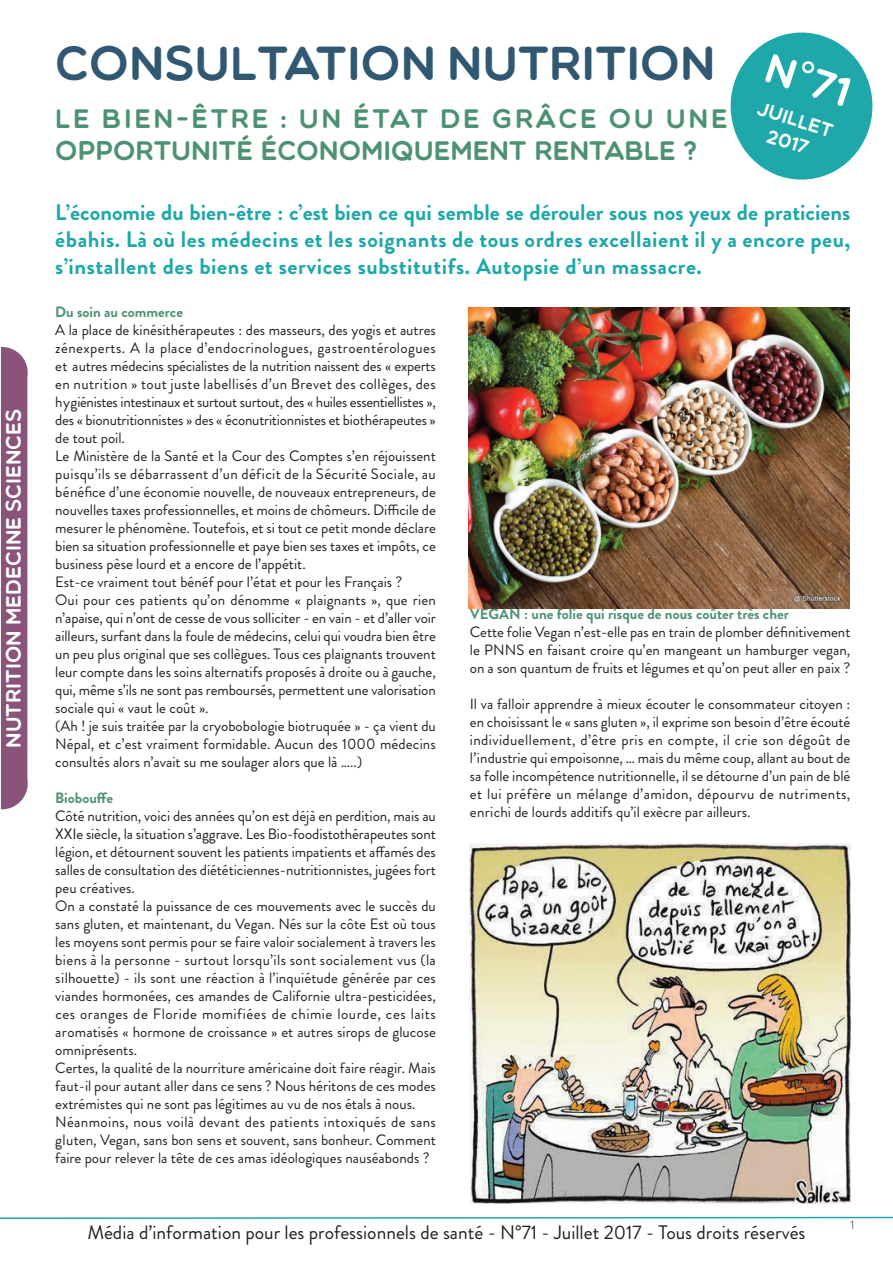
<style>
.page{position:relative;width:893px;height:1263px;background:#fff}
.page>*{position:absolute;margin:0;border:0;box-sizing:border-box;transform-origin:0 0}
.t1{font:48px "Multicolore";color:#315872}
.t2{font:42px "Multicolore";color:#fff}
.t3{font:27px/32.4px "Multicolore";color:#4c9272}
.t4{font:700 22.5px/27px "Brandon Grotesque";letter-spacing:.025em;color:#1ea8a9;text-align:justify}
.t5{font:21px "Multicolore";color:#fff}
.t6{font:19.5px "Brandon Grotesque";color:#231f20}
.t7{font:19.5px/23.4px "Multicolore";color:#fff;text-align:center}
.t8{font:15px/18px "Brandon Grotesque";color:#231f20}
.t9{font:700 15px "Brandon Grotesque";color:#4c9272}
.t10{font:300 12px "Brandon Grotesque";color:#231f20}
.s1{font-family:"Lucida Grande"}
</style>
<div class="page">
<div style="left:1px;top:347px;width:27px;height:462px;background:#89537a"></div>
<svg style="left:0;top:1216px;width:893px;height:3px"></svg>
<div style="left:731px;top:33px;width:141px;height:147px;background:#1ea8a9;border-radius:50%"></div>
<img style="left:469px;top:844px;width:381px;height:359px">
<img style="left:468px;top:308px;width:381px;height:301px">
<h3 class="t5" style="left:1px;top:747px;width:340px;rotate:-90deg">NUTRITION MEDECINE SCIENCES</h3>
<h1 class="t1" style="left:55px;top:36px;width:662px">CONSULTATION NUTRITION</h1>
<h3 class="t3" style="left:55px;top:102px;width:674px">LE BIEN-ÊTRE : UN ÉTAT DE GRÂCE OU UNE<br>OPPORTUNITÉ ÉCONOMIQUEMENT RENTABLE ?</h3>
<h2 class="t2" style="left:774px;top:43px;width:89px;rotate:18deg">N<span class="s1">°</span>71</h2>
<h3 class="t7" style="left:761px;top:96px;width:80px;rotate:18deg">JUILLET<br>2017</h3>
<p class="t4" style="left:55px;top:202px;width:797px">L’économie du bien-être : c’est bien ce qui semble se dérouler sous nos yeux de praticiens ébahis. Là où les médecins et les soignants de tous ordres excellaient il y a encore peu, s’installent des biens et services substitutifs. Autopsie d’un massacre.</p>
<p class="t9" style="left:55px;top:307px;width:129px">Du soin au commerce</p>
<p class="t8" style="left:55px;top:323px;width:382px">A la place de kinésithérapeutes : des masseurs, des yogis et autres zénexperts. A la place d’endocrinologues, gastroentérologues et autres médecins spécialistes de la nutrition naissent des « experts en nutrition » tout juste labellisés d’un Brevet des collèges, des hygiénistes intestinaux et surtout surtout, des « huiles essentiellistes », des « bionutritionnistes » des « éconutritionnistes et biothérapeutes » de tout poil.<br>Le Ministère de la Santé et la Cour des Comptes s’en réjouissent puisqu’ils se débarrassent d’un déficit de la Sécurité Sociale, au bénéfice d’une économie nouvelle, de nouveaux entrepreneurs, de nouvelles taxes professionnelles, et moins de chômeurs. Difficile de mesurer le phénomène. Toutefois, et si tout ce petit monde déclare bien sa situation professionnelle et paye bien ses taxes et impôts, ce business pèse lourd et a encore de l’appétit.<br>Est-ce vraiment tout bénéf pour l’état et pour les Français ?<br>Oui pour ces patients qu’on dénomme « plaignants », que rien n’apaise, qui n’ont de cesse de vous solliciter - en vain - et d’aller voir ailleurs, surfant dans la foule de médecins, celui qui voudra bien être un peu plus original que ses collègues. Tous ces plaignants trouvent leur compte dans les soins alternatifs proposés à droite ou à gauche, qui, même s’ils ne sont pas remboursés, permettent une valorisation sociale qui « vaut le coût ».<br>(Ah ! je suis traitée par la cryobobologie biotruquée » - ça vient du Népal, et c’est vraiment formidable. Aucun des 1000 médecins consultés alors n’avait su me soulager alors que là …..)</p>
<p class="t9" style="left:55px;top:793px;width:60px">Biobouffe</p>
<p class="t8" style="left:55px;top:809px;width:382px">Côté nutrition, voici des années qu’on est déjà en perdition, mais au XXIe siècle, la situation s’aggrave. Les Bio-foodistothérapeutes sont légion, et détournent souvent les patients impatients et affamés des salles de consultation des diététiciennes-nutritionnistes, jugées fort peu créatives.<br>On a constaté la puissance de ces mouvements avec le succès du sans gluten, et maintenant, du Vegan. Nés sur la côte Est où tous les moyens sont permis pour se faire valoir socialement à travers les biens à la personne - surtout lorsqu’ils sont socialement vus (la silhouette) - ils sont une réaction à l’inquiétude générée par ces viandes hormonées, ces amandes de Californie ultra-pesticidées, ces oranges de Floride momifiées de chimie lourde, ces laits aromatisés « hormone de croissance » et autres sirops de glucose omniprésents.<br>Certes, la qualité de la nourriture américaine doit faire réagir. Mais faut-il pour autant aller dans ce sens ? Nous héritons de ces modes extrémistes qui ne sont pas légitimes au vu de nos étals à nous.<br>Néanmoins, nous voilà devant des patients intoxiqués de sans gluten, Vegan, sans bon sens et souvent, sans bonheur. Comment faire pour relever la tête de ces amas idéologiques nauséabonds ?</p>
<p class="t9" style="left:470px;top:609px;width:321px">VEGAN : une folie qui risque de nous coûter très cher</p>
<p class="t8" style="left:470px;top:625px;width:382px;text-align:justify">Cette folie Vegan n’est-elle pas en train de plomber définitivement le PNNS en faisant croire qu’en mangeant un hamburger vegan, on a son quantum de fruits et légumes et qu’on peut aller en paix ?</p>
<p class="t8" style="left:470px;top:697px;width:382px;text-align:justify">Il va falloir apprendre à mieux écouter le consommateur citoyen : en choisissant le « sans gluten », il exprime son besoin d’être écouté individuellement, d’être pris en compte, il crie son dégoût de l’industrie qui empoisonne, … mais du même coup, allant au bout de sa folle incompétence nutritionnelle, il se détourne d’un pain de blé et lui préfère un mélange d’amidon, dépourvu de nutriments, enrichi de lourds additifs qu’il exècre par ailleurs.</p>
<h3 class="t6" style="left:87px;top:1225px;width:720px">Média d’information pour les professionnels de santé - N°71 - Juillet 2017 - Tous droits réservés</h3>
<p class="t10" style="left:850px;top:1220px;width:5px">1</p>
</div>
